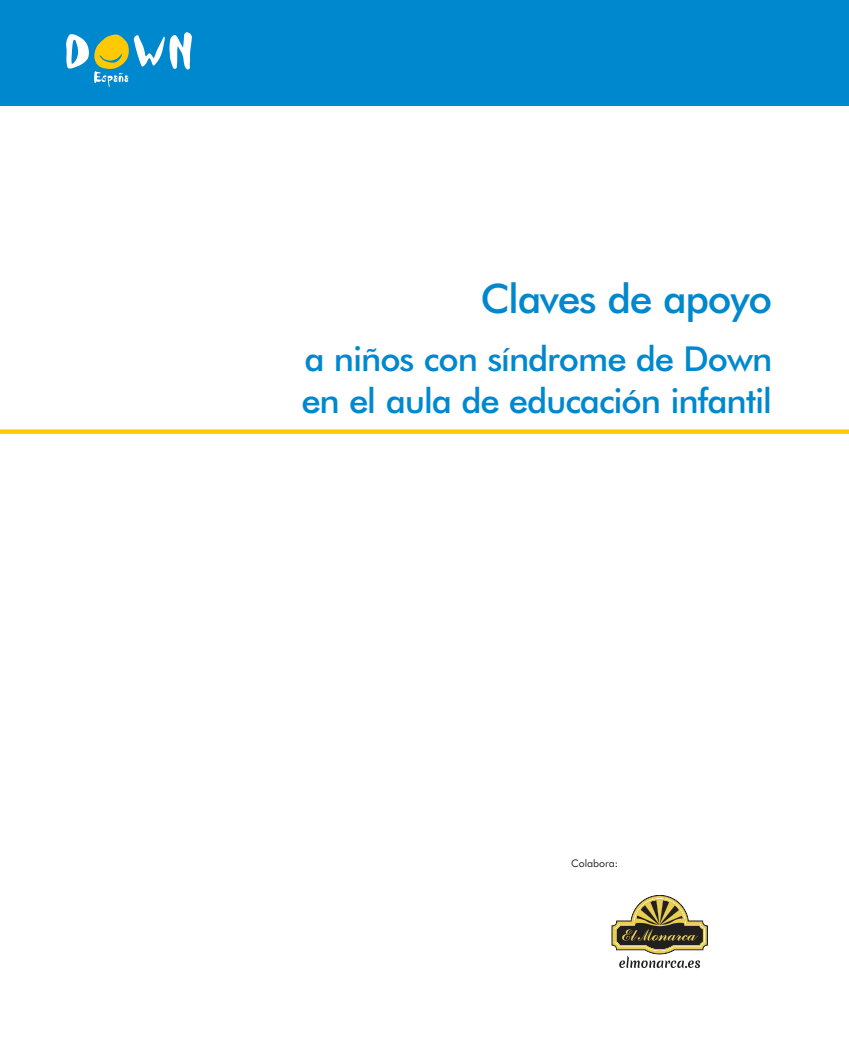
<style>
.page{position:relative;width:849px;height:1062px;background:#fff}
.page>*{position:absolute;margin:0;border:0;box-sizing:border-box;transform-origin:0 0}
.t1{font:40.5px "TTC6 BO00";letter-spacing:-.03em;color:#0088cf}
.t2{font:34.5px/41.4px "TTC6 BO00";letter-spacing:-.03em;color:#0088cf}
.t3{font:10.5px "TTC64 O00";color:#221f1f}
</style>
<div class="page">
<div style="left:0;top:429px;width:849px;height:5px;background:#ffcb04"></div>
<div style="left:0;top:0;width:849px;height:106px;background:#0088cf"></div>
<svg style="left:66px;top:32px;width:126px;height:55px"></svg>
<svg style="left:612px;top:895px;width:96px;height:73px"></svg>
<p class="t1" style="left:480px;top:276px;width:293px">Claves de apoyo</p>
<p class="t2" style="left:301px;top:339px;width:472px">a niños con síndrome de Down en el aula de educación infantil</p>
<p class="t3" style="left:571px;top:857px;width:49px">Colabora:</p>
</div>
